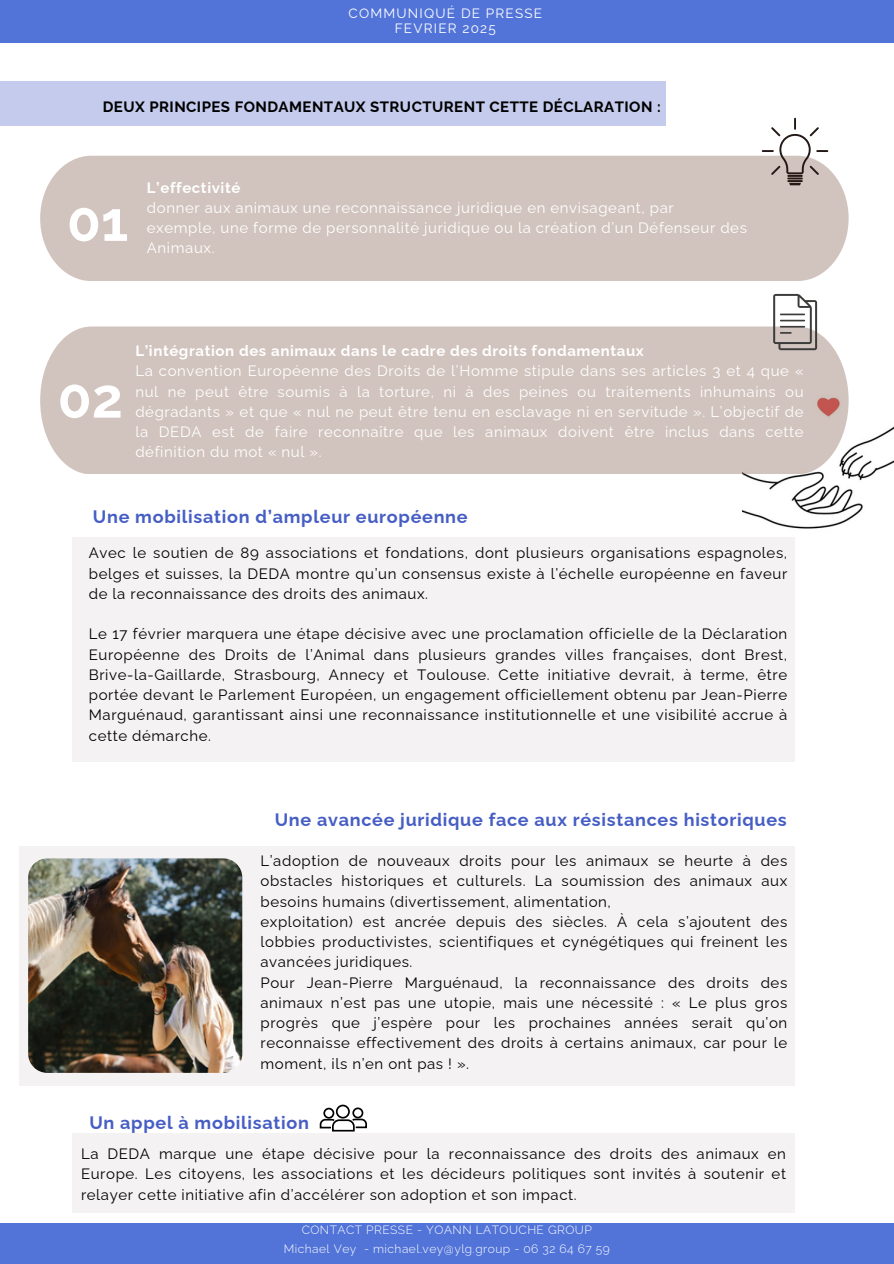
<style>
.page{position:relative;width:894px;height:1264px;background:#fff}
.page>*{position:absolute;margin:0;border:0;box-sizing:border-box;transform-origin:0 0}
.t1{font:700 55.5px "Raleway";color:#fff}
.t2{font:700 18px "Raleway";letter-spacing:.04em;color:#465ec4}
.t3{font:15px/20.2px "Raleway";letter-spacing:.04em;color:#000;text-align:justify}
.t4{font:15px/20.2px "Raleway";letter-spacing:.04em;color:#fff}
.t5{font:700 15px "Raleway";letter-spacing:.03em;color:#000}
.t6{font:13.5px/15.8px "Raleway";letter-spacing:.09em;color:#fff;text-align:center}
.t7{font:300 12px "Raleway";letter-spacing:.04em;color:#fff}
.s1{font-weight:700}
</style>
<div class="page">
<div style="left:0;top:0;width:893px;height:42px;background:#5274d9"></div>
<div style="left:0;top:1222px;width:893px;height:41px;background:#5274d9"></div>
<div style="left:40px;top:156px;width:808px;height:125px;background:#d1c3bd"></div>
<div style="left:0;top:82px;width:665px;height:44px;background:#c4cbec"></div>
<img style="left:742px;top:394px;width:151px;height:135px">
<div style="left:40px;top:326px;width:808px;height:148px;background:#d1c3bd"></div>
<div style="left:73px;top:537px;width:721px;height:224px;background:#f4f2f2"></div>
<div style="left:20px;top:845px;width:774px;height:240px;background:#f4f2f2"></div>
<div style="left:73px;top:1133px;width:721px;height:80px;background:#f4f2f2"></div>
<svg style="left:761px;top:118px;width:67px;height:67px"></svg>
<svg style="left:773px;top:294px;width:43px;height:56px"></svg>
<img style="left:28px;top:858px;width:214px;height:214px;border-radius:19px">
<div style="left:336px;top:1104px;width:14px;height:14px;border:2px solid #000;border-radius:50%"></div>
<div style="left:352px;top:1107px;width:11px;height:11px;border:2px solid #000;border-radius:50%"></div>
<svg style="left:319px;top:1117px;width:48px;height:14px"></svg>
<div style="left:323px;top:1107px;width:11px;height:11px;border:2px solid #000;border-radius:50%"></div>
<p class="t6" style="left:348px;top:5px;width:195px">COMMUNIQUÉ DE PRESSE<br>FEVRIER 2025</p>
<h4 class="t5" style="left:103px;top:98px;width:559px">DEUX PRINCIPES FONDAMENTAUX STRUCTURENT CETTE DÉCLARATION :</h4>
<p class="t1" style="left:67px;top:189px;width:63px">01</p>
<h3 class="t4" style="left:147px;top:177px;width:601px"><span class="s1">L’effectivité<br></span>donner aux animaux une reconnaissance juridique en envisageant, par<br>exemple, une forme de personnalité juridique ou la création d’un Défenseur des</h3>
<h3 class="t4" style="left:147px;top:238px;width:69px">Animaux.</h3>
<p class="t1" style="left:58px;top:365px;width:67px">02</p>
<h3 class="t4" style="left:135px;top:341px;width:669px"><span class="s1">L’intégration des animaux dans le cadre des droits fondamentaux<br></span>La convention Européenne des Droits de l’Homme stipule dans ses articles 3 et 4 que « nul ne peut être soumis à la torture, ni à des peines ou traitements inhumains ou dégradants » et que « nul ne peut être tenu en esclavage ni en servitude ». L’objectif de la DEDA est de faire reconnaître que les animaux doivent être inclus dans cette définition du mot « nul ».</h3>
<h1 class="t2" style="left:93px;top:506px;width:376px">Une mobilisation d’ampleur européenne</h1>
<h2 class="t3" style="left:89px;top:543px;width:699px">Avec le soutien de 89 associations et fondations, dont plusieurs organisations espagnoles, belges et suisses, la DEDA montre qu’un consensus existe à l’échelle européenne en faveur de la reconnaissance des droits des animaux.</h2>
<p class="t3" style="left:89px;top:624px;width:699px">Le 17 février marquera une étape décisive avec une proclamation officielle de la Déclaration Européenne des Droits de l’Animal dans plusieurs grandes villes françaises, dont Brest, Brive-la-Gaillarde, Strasbourg, Annecy et Toulouse. Cette initiative devrait, à terme, être portée devant le Parlement Européen, un engagement officiellement obtenu par Jean-Pierre Marguénaud, garantissant ainsi une reconnaissance institutionnelle et une visibilité accrue à cette démarche.</p>
<h3 class="t2" style="left:274px;top:809px;width:513px">Une avancée juridique face aux résistances historiques</h3>
<h3 class="t3" style="left:260px;top:850px;width:528px;text-align:left">L’adoption de nouveaux droits pour les animaux se heurte à des obstacles historiques et culturels. La soumission des animaux aux besoins humains (divertissement, alimentation,<br>exploitation) est ancrée depuis des siècles. À cela s’ajoutent des lobbies productivistes, scientifiques et cynégétiques qui freinent les avancées juridiques.<br>Pour Jean-Pierre Marguénaud, la reconnaissance des droits des animaux n’est pas une utopie, mais une nécessité : « Le plus gros progrès que j’espère pour les prochaines années serait qu’on reconnaisse effectivement des droits à certains animaux, car pour le moment, ils n’en ont pas ! ».</h3>
<h1 class="t2" style="left:89px;top:1111px;width:221px">Un appel à mobilisation</h1>
<p class="t3" style="left:81px;top:1143px;width:706px">La DEDA marque une étape décisive pour la reconnaissance des droits des animaux en Europe. Les citoyens, les associations et les décideurs politiques sont invités à soutenir et relayer cette initiative afin d’accélérer son adoption et son impact.</p>
<p class="t7" style="left:301px;top:1222px;width:292px">CONTACT PRESSE - YOANN LATOUCHE GROUP</p>
<h3 class="t7" style="left:284px;top:1241px;width:327px">Michael Vey - michael.vey@ylg.group - 06 32 64 67 59</h3>
</div>
